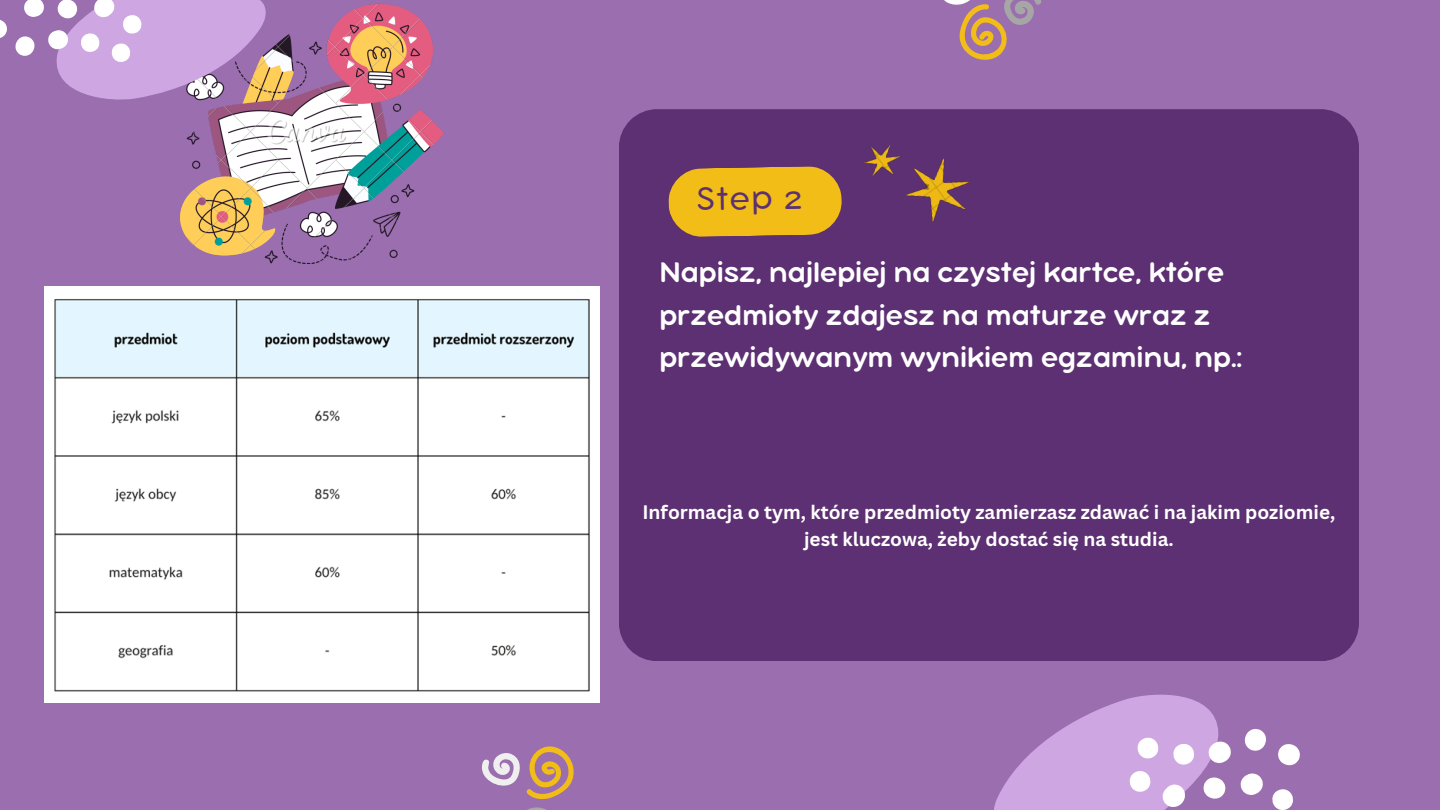
<style>
.page{position:relative;width:1440px;height:810px;background:#9a6eaf}
.page>*{position:absolute;margin:0;border:0;box-sizing:border-box;transform-origin:0 0}
.t1{font:300 36px "Bubbleboddy Neue";color:#5c3072}
.t2{font:30.9px/42.5px "Bubbleboddy Neue";color:#fff}
.t3{font:700 19px "Canva Sans";color:#fff}
</style>
<div class="page">
<div style="left:619px;top:109px;width:739px;height:552px;background:#5c3072"></div>
<svg style="left:668px;top:166px;width:174px;height:71px;background:#dfab21"></svg>
<img style="left:180px;top:4px;width:264px;height:260px">
<svg style="left:57px;top:0;width:260px;height:166px"></svg>
<svg style="left:0;top:0;width:145px;height:65px"></svg>
<svg style="left:953px;top:635px;width:304px;height:175px"></svg>
<svg style="left:1127px;top:726px;width:173px;height:84px"></svg>
<img style="left:857px;top:141px;width:117px;height:87px">
<svg style="left:944px;top:0;width:98px;height:60px"></svg>
<svg style="left:482px;top:746px;width:92px;height:64px"></svg>
<img style="left:45px;top:287px;width:555px;height:415px">
<p class="t1" style="left:697px;top:187px;width:107px;rotate:-1deg">Step 2</p>
<p class="t2" style="left:659px;top:254px;width:584px">Napisz, najlepiej na czystej kartce, które przedmioty zdajesz na maturze wraz z przewidywanym wynikiem egzaminu, np.:</p>
<h1 class="t3" style="left:642px;top:499px;width:695px">Informacja o tym, które przedmioty zamierzasz zdawać i na jakim poziomie,</h1>
<p class="t3" style="left:804px;top:525px;width:371px">jest kluczowa, żeby dostać się na studia.</p>
</div>
